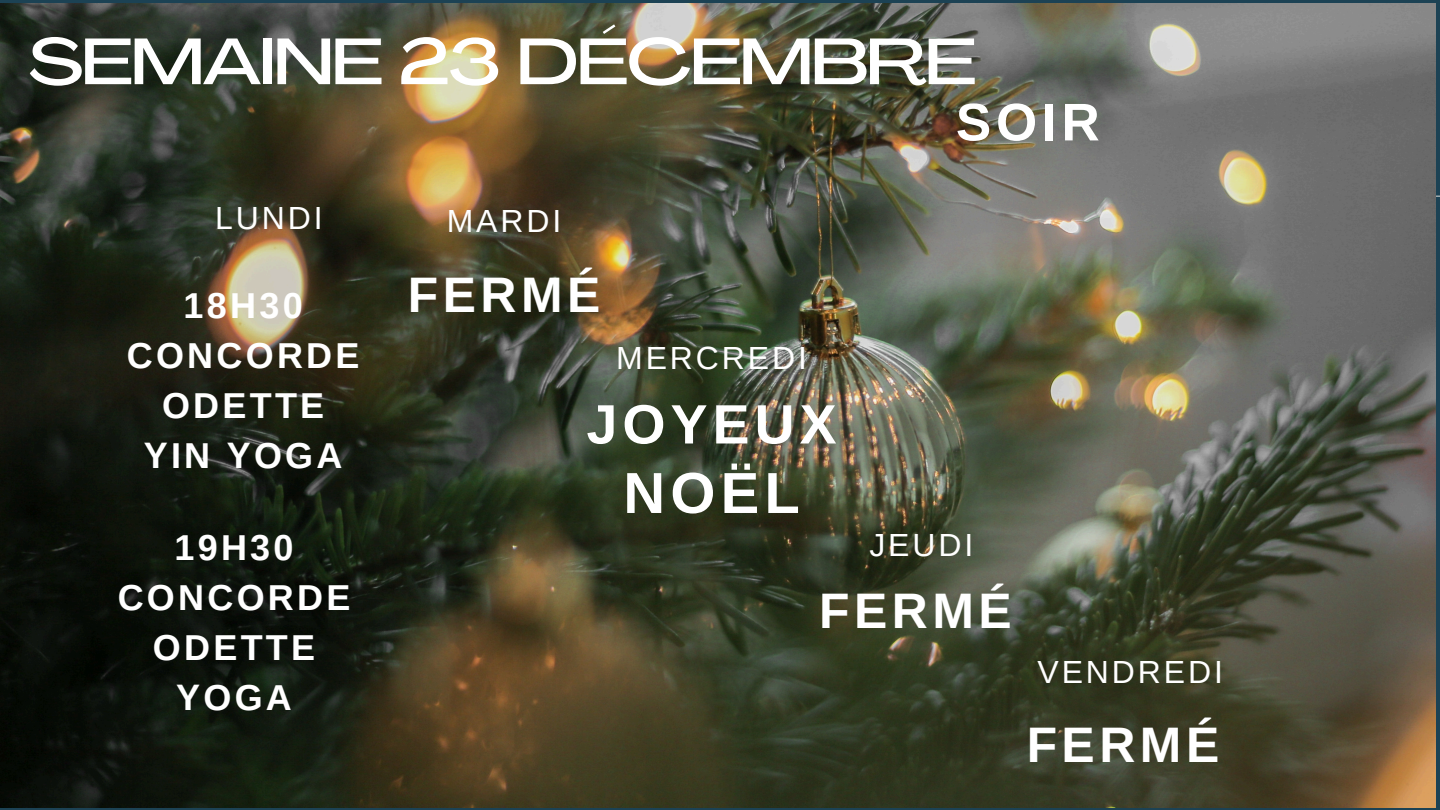
<style>
.page{position:relative;width:1440px;height:810px;background:#fff}
.page>*{position:absolute;margin:0;border:0;box-sizing:border-box;transform-origin:0 0}
.t1{font:500 64.4px "Agrandir Grand";letter-spacing:-.015em;color:#fff}
.t2{font:700 57.9px "Arimo";color:#fff}
.t3{font:700 55.5px "Arimo";letter-spacing:.09em;color:#fff}
.t4{font:700 53px "Arimo";color:#fff}
.t5{font:700 49.9px "Arimo";letter-spacing:.09em;color:#fff}
.t6{font:700 36px/50.2px "Arimo";letter-spacing:.09em;color:#fff;text-align:center}
.t7{font:32px "Arimo";letter-spacing:.09em;color:#fff}
</style>
<div class="page">
<hr style="left:0;top:196px;width:1440px;height:1px;background:#e4e2dd">
<img style="left:0;top:3px;width:1435px;height:804px">
<p class="t1" style="left:29px;top:36px;width:949px">SEMAINE 23 DÉCEMBRE</p>
<h1 class="t4" style="left:956px;top:92px;width:145px">SOIR</h1>
<h2 class="t7" style="left:215px;top:200px;width:109px">LUNDI</h2>
<h2 class="t7" style="left:447px;top:203px;width:116px">MARDI</h2>
<h4 class="t6" style="left:127px;top:280px;width:234px">18H30<br>CONCORDE<br>ODETTE<br>YIN YOGA</h4>
<h3 class="t6" style="left:118px;top:522px;width:234px">19H30<br>CONCORDE<br>ODETTE<br>YOGA</h3>
<h4 class="t5" style="left:408px;top:267px;width:194px">FERMÉ</h4>
<h2 class="t7" style="left:616px;top:340px;width:192px">MERCREDI</h2>
<p class="t3" style="left:587px;top:393px;width:252px">JOYEUX</p>
<p class="t2" style="left:623px;top:461px;width:178px">NOËL</p>
<p class="t7" style="left:869px;top:527px;width:105px">JEUDI</p>
<p class="t5" style="left:819px;top:583px;width:194px">FERMÉ</p>
<p class="t7" style="left:1037px;top:654px;width:187px">VENDREDI</p>
<h3 class="t5" style="left:1027px;top:716px;width:194px">FERMÉ</h3>
</div>
